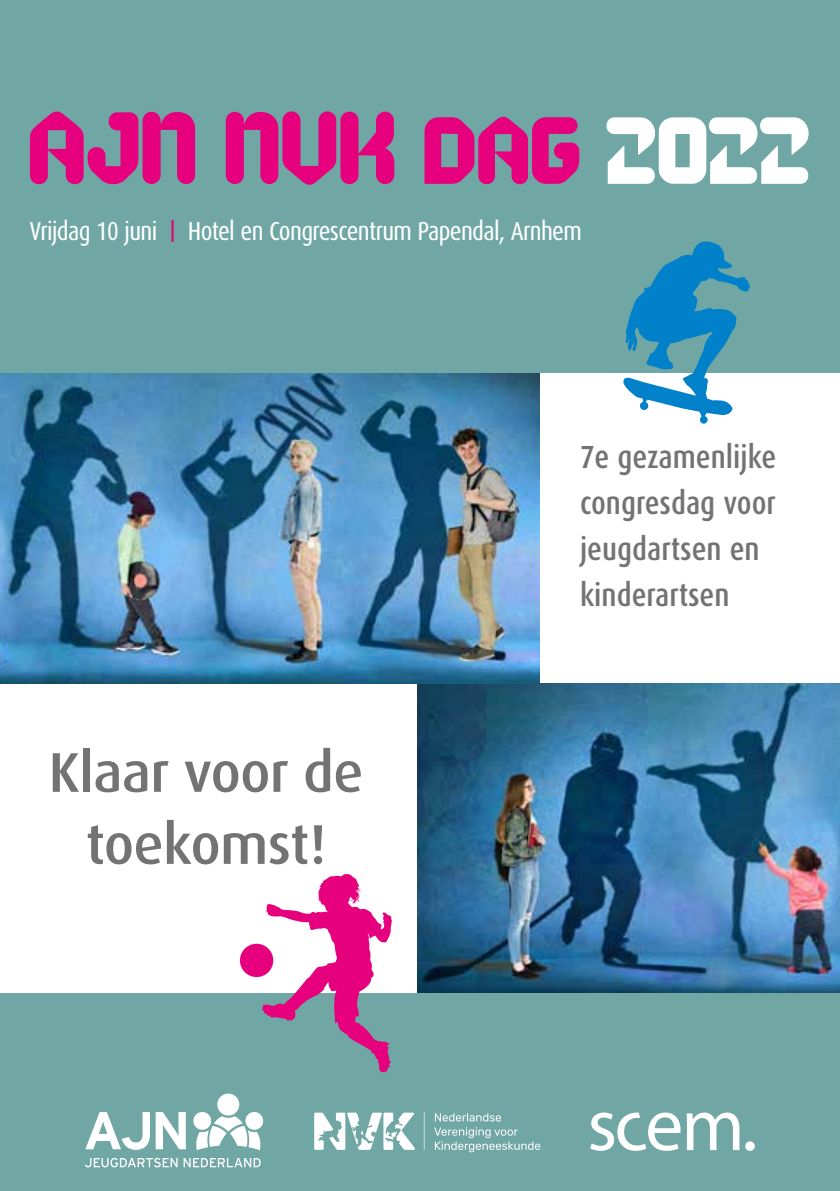
<style>
.page{position:relative;width:840px;height:1191px;background:#fff}
.page>*{position:absolute;margin:0;border:0;box-sizing:border-box;transform-origin:0 0}
.t1{font:102.6px "File";color:#e6007d}
.t2{font:500 56px/72px "Dax";letter-spacing:-.01em;color:#747373;text-align:center}
.t3{font:500 32px/46px "Dax Condensed";color:#747373}
.t4{font:26px "Dax Condensed";letter-spacing:-.025em;color:#fff}
.s1{font-size:95px}
.s2{font-size:95px;color:#fff}
.s3{font-weight:300;font-size:32px;color:#e6007d}
</style>
<div class="page">
<img style="left:417px;top:684px;width:422px;height:309px">
<img style="left:0;top:372px;width:539px;height:312px">
<div style="left:0;top:0;width:839px;height:372px;background:#70a7a4"></div>
<div style="left:0;top:993px;width:839px;height:198px;background:#70a7a4"></div>
<svg style="left:686px;top:1112px;width:53px;height:38px"></svg>
<svg style="left:744px;top:1141px;width:10px;height:10px"></svg>
<svg style="left:590px;top:1112px;width:90px;height:38px"></svg>
<svg style="left:85px;top:1112px;width:101px;height:37px"></svg>
<div style="left:217px;top:1093px;width:22px;height:22px;background:#fff;border-radius:50%"></div>
<svg style="left:193px;top:1112px;width:70px;height:38px"></svg>
<svg style="left:85px;top:1157px;width:92px;height:10px"></svg>
<svg style="left:183px;top:1158px;width:77px;height:9px"></svg>
<svg style="left:262px;top:874px;width:130px;height:198px"></svg>
<div style="left:240px;top:943px;width:33px;height:34px;background:#e6007d;border-radius:50%"></div>
<svg style="left:622px;top:241px;width:127px;height:183px"></svg>
<svg style="left:434px;top:1127px;width:106px;height:25px"></svg>
<svg style="left:434px;top:1113px;width:67px;height:8px"></svg>
<svg style="left:423px;top:1112px;width:1px;height:37px"></svg>
<svg style="left:314px;top:1112px;width:101px;height:37px"></svg>
<h1 class="t1" style="left:30px;top:109px;width:783px">AJN NVK <span class="s1">DAG</span> <span class="s2">2022</span></h1>
<p class="t4" style="left:29px;top:217px;width:553px">Vrijdag 10 juni <span class="s3">I</span> Hotel en Congrescentrum Papendal, Arnhem</p>
<h2 class="t2" style="left:49px;top:737px;width:316px">Klaar voor de toekomst!</h2>
<p class="t3" style="left:579px;top:434px;width:198px">7e gezamenlijke congresdag voor jeugdartsen en kinderartsen</p>
</div>
